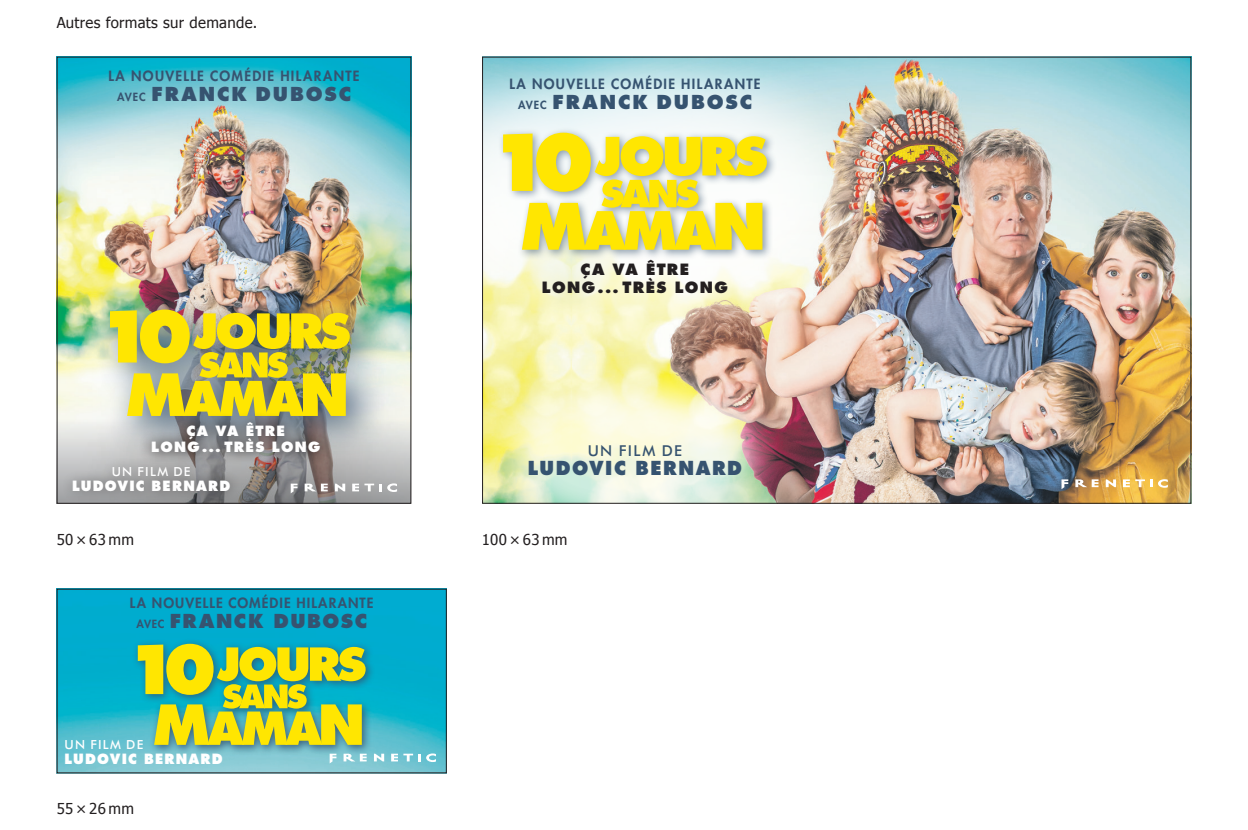
<style>
.page{position:relative;width:1248px;height:830px;background:#fff}
.page>*{position:absolute;margin:0;border:0;box-sizing:border-box;transform-origin:0 0}
.t1{font:800 18.75px "Futura";letter-spacing:.1em;color:#365370}
.t2{font:800 18.75px "Futura Std";letter-spacing:.085em;color:#365370;scale:.96 1}
.t3{font:800 15.25px/18px "Futura Std";letter-spacing:.09em;color:#231f20;text-align:center}
.t4{font:15px "Tahoma";letter-spacing:.02em;color:#231f20}
.t5{font:500 15px "Futura BT";letter-spacing:.095em;color:#365370}
.t6{font:800 13.75px "Futura Std";letter-spacing:.095em;color:#365370}
.t7{font:800 13.75px "Futura Std";letter-spacing:.09em;color:#fff;scale:.96 1}
.t8{font:800 13.75px "Futura Std";letter-spacing:.075em;color:#365370}
.t9{font:800 13.75px/16.2px "Futura Std";letter-spacing:.09em;color:#fff;text-align:center}
.t10{font:500 12.5px "Futura BT";letter-spacing:.095em;color:#fff}
.s1{font-family:"Futura Std";font-size:11px}
</style>
<div class="page">
<img style="left:786px;top:59px;width:403px;height:442px">
<svg style="left:387px;top:56px;width:497px;height:317px"></svg>
<img style="left:478px;top:352px;width:308px;height:152px">
<svg style="left:545px;top:420px;width:174px;height:74px;background:#f4f8e2"></svg>
<img style="left:59px;top:59px;width:350px;height:349px">
<img style="left:59px;top:590px;width:385px;height:180px">
<svg style="left:59px;top:408px;width:350px;height:93px;background:#adacab"></svg>
<div style="left:89px;top:289px;width:300px;height:168px;background:#365370;opacity:.85"></div>
<img style="left:110px;top:309px;width:240px;height:107px">
<div style="left:132px;top:638px;width:244px;height:116px;background:#365370;opacity:.85"></div>
<svg style="left:138px;top:643px;width:227px;height:101px;background:#a0c74b"></svg>
<div style="left:139px;top:409px;width:193px;height:56px;background:#231f20;opacity:.85"></div>
<div style="left:497px;top:127px;width:279px;height:133px;background:#365370;opacity:.55"></div>
<svg style="left:503px;top:133px;width:263px;height:116px;background:#efe35e"></svg>
<div style="left:61px;top:456px;width:180px;height:46px;background:#231f20;opacity:.45"></div>
<svg style="left:291px;top:483px;width:6px;height:10px"></svg>
<svg style="left:304px;top:483px;width:24px;height:8px"></svg>
<svg style="left:335px;top:483px;width:10px;height:8px"></svg>
<svg style="left:352px;top:483px;width:45px;height:8px"></svg>
<svg style="left:329px;top:753px;width:7px;height:10px"></svg>
<svg style="left:343px;top:753px;width:23px;height:8px"></svg>
<svg style="left:374px;top:753px;width:10px;height:8px"></svg>
<svg style="left:391px;top:753px;width:45px;height:8px"></svg>
<svg style="left:1061px;top:479px;width:7px;height:10px"></svg>
<svg style="left:1075px;top:479px;width:23px;height:8px"></svg>
<svg style="left:1105px;top:479px;width:10px;height:8px"></svg>
<svg style="left:1122px;top:479px;width:7px;height:8px"></svg>
<svg style="left:1135px;top:479px;width:32px;height:8px"></svg>
<div style="left:57px;top:588px;width:389px;height:184px;border:1px solid #231f20"></div>
<p class="t4" style="left:57px;top:13px;width:202px">Autres formats sur demande.</p>
<p class="t6" style="left:108px;top:67px;width:253px">LA NOUVELLE COMÉDIE HILARANTE</p>
<h1 class="t1" style="left:117px;top:83px;width:235px"><span class="s1">AVEC</span> FRANCK DUBOSC</h1>
<p class="t9" style="left:151px;top:422px;width:171px">ÇA VA ÊTRE<br>LONG... TRÈS LONG</p>
<p class="t10" style="left:112px;top:464px;width:80px">UN FILM DE</p>
<p class="t7" style="left:72px;top:477px;width:166px">LUDOVIC BERNARD</p>
<p class="t4" style="left:57px;top:529px;width:79px">50×63mm</p>
<p class="t8" style="left:130px;top:594px;width:245px">LA NOUVELLE COMÉDIE HILARANTE</p>
<h1 class="t1" style="left:136px;top:609px;width:232px"><span class="s1">AVEC</span> FRANCK DUBOSC</h1>
<p class="t10" style="left:64px;top:737px;width:80px">UN FILM DE</p>
<p class="t7" style="left:64px;top:750px;width:166px">LUDOVIC BERNARD</p>
<p class="t4" style="left:57px;top:798px;width:79px">55×26mm</p>
<p class="t6" style="left:509px;top:75px;width:253px">LA NOUVELLE COMÉDIE HILARANTE</p>
<h1 class="t1" style="left:518px;top:90px;width:235px"><span class="s1">AVEC</span> FRANCK DUBOSC</h1>
<p class="t3" style="left:542px;top:260px;width:187px">ÇA VA ÊTRE<br>LONG... TRÈS LONG</p>
<p class="t5" style="left:587px;top:441px;width:96px">UN FILM DE</p>
<h1 class="t2" style="left:527px;top:455px;width:225px">LUDOVIC BERNARD</h1>
<p class="t4" style="left:482px;top:529px;width:87px">100 × 63 mm</p>
</div>
